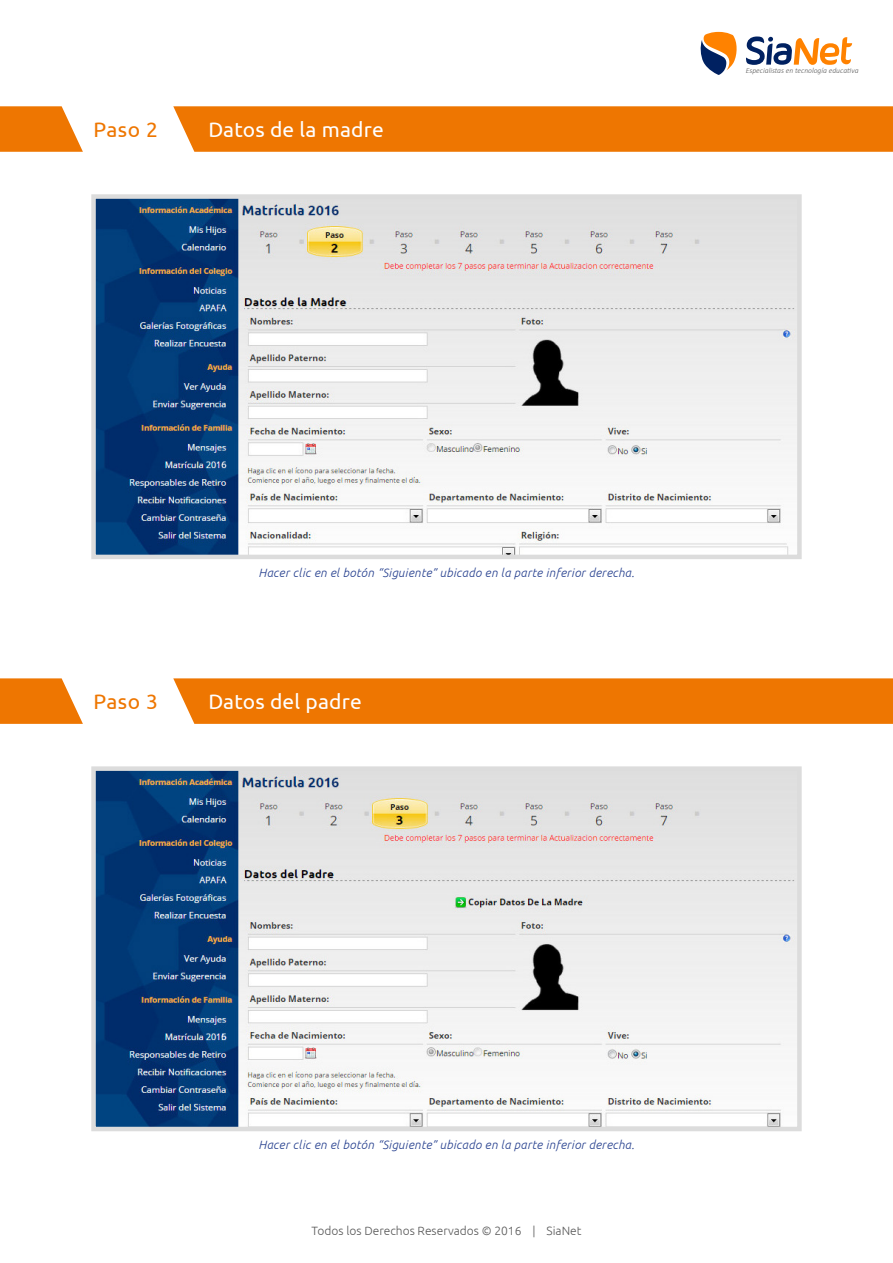
<style>
.page{position:relative;width:893px;height:1263px;background:#fff}
.page>*{position:absolute;margin:0;border:0;box-sizing:border-box;transform-origin:0 0}
.t1{font:21px "Ubuntu";letter-spacing:.01em;color:#fff}
.t2{font:21px "Ubuntu";letter-spacing:.025em;color:#ee7601}
.t3{font:italic 300 12px "Ubuntu";letter-spacing:.025em;color:#253f8e}
.t4{font:300 12px "Ubuntu";color:#5a5a5a}
.t5{font:italic 300 7.65px "Calibri";color:#5a5a5a}
</style>
<div class="page">
<img style="left:96px;top:199px;width:701px;height:355px">
<div style="left:91px;top:194px;width:711px;height:365px;border:4px solid #dcdcdc"></div>
<img style="left:96px;top:771px;width:701px;height:355px">
<div style="left:91px;top:766px;width:711px;height:365px;border:4px solid #dcdcdc"></div>
<svg style="left:0;top:106px;width:83px;height:46px;background:#f08924"></svg>
<svg style="left:0;top:678px;width:83px;height:46px;background:#f08924"></svg>
<div style="left:173px;top:106px;width:720px;height:46px;background:#ee7601"></div>
<div style="left:173px;top:678px;width:720px;height:46px;background:#ee7601"></div>
<svg style="left:700px;top:32px;width:37px;height:43px"></svg>
<svg style="left:746px;top:36px;width:106px;height:29px"></svg>
<p class="t2" style="left:94px;top:117px;width:66px">Paso 2</p>
<p class="t1" style="left:208px;top:117px;width:177px">Datos de la madre</p>
<p class="t5" style="left:746px;top:65px;width:114px">Especialistas en tecnología educativa</p>
<p class="t2" style="left:94px;top:689px;width:66px">Paso 3</p>
<p class="t3" style="left:259px;top:565px;width:377px">Hacer clic en el botón “Siguiente” ubicado en la parte inferior derecha.</p>
<p class="t1" style="left:208px;top:689px;width:155px">Datos del padre</p>
<p class="t3" style="left:259px;top:1137px;width:377px">Hacer clic en el botón “Siguiente” ubicado en la parte inferior derecha.</p>
<p class="t4" style="left:312px;top:1223px;width:271px">Todos los Derechos Reservados © 2016 | SiaNet</p>
</div>
